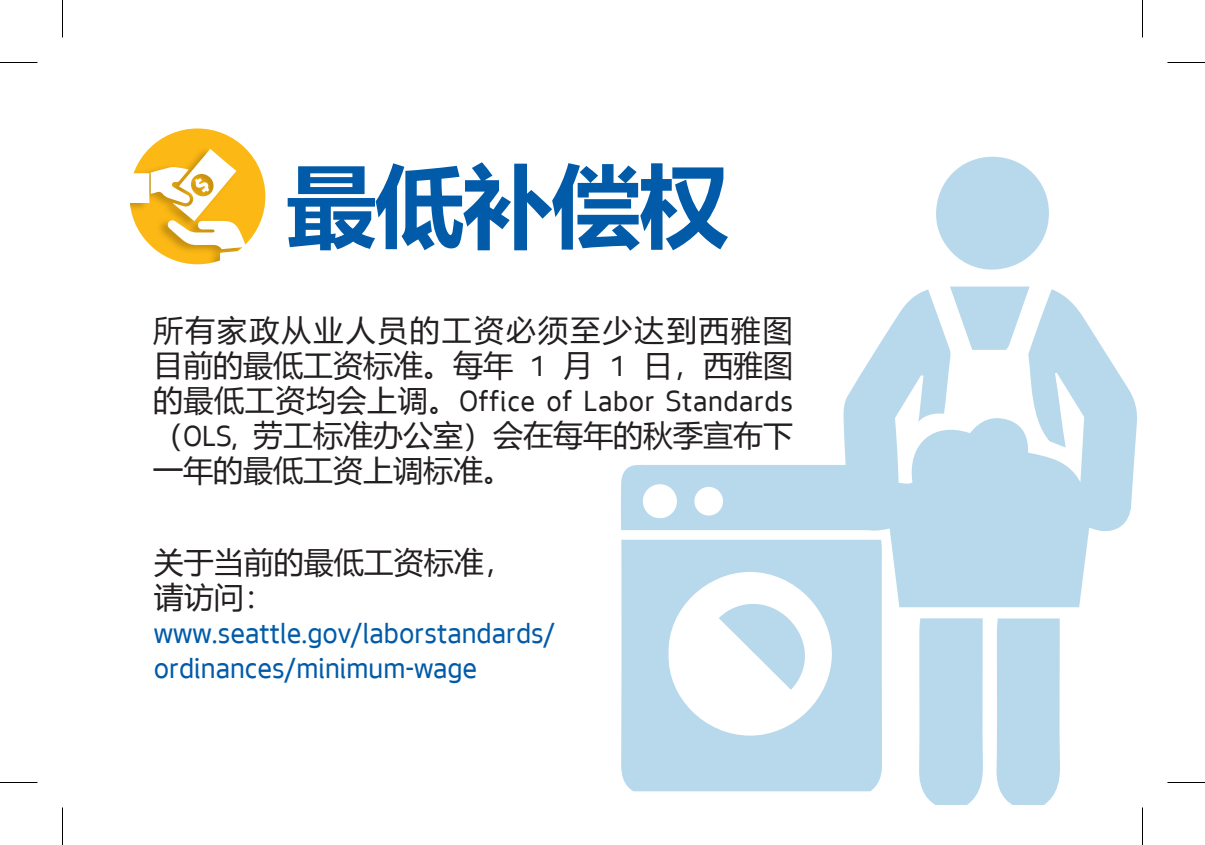
<style>
.page{position:relative;width:1205px;height:845px;background:#fff}
.page>*{position:absolute;margin:0;border:0;box-sizing:border-box;transform-origin:0 0}
.t1{font:700 90px "Microsoft Ya Hei UI";letter-spacing:-.02em;color:#015ba9}
.t2{font:30px/35px "Seattle Text";color:#015ba9}
.t3{font:30px/35px "Microsoft Ya Hei UI";color:#231f20}
.t4{font:30px/35px "Microsoft Ya Hei UI";letter-spacing:.07em;color:#231f20}
.t5{font:30px "Seattle Text";letter-spacing:.02em;color:#231f20}
.s1{font-family:"Seattle Text"}
.s2{font-family:"Microsoft Ya Hei UI"}
</style>
<div class="page">
<div style="left:129px;top:128px;width:137px;height:137px;background:#fcb814;border-radius:50%"></div>
<svg style="left:131px;top:149px;width:118px;height:114px"></svg>
<svg style="left:621px;top:540px;width:261px;height:251px;fill:#b8d9ec"></svg>
<svg style="left:621px;top:465px;width:222px;height:65px;background:#bfddee"></svg>
<div style="left:919px;top:618px;width:64px;height:187px;background:#b8d9ec"></div>
<div style="left:996px;top:619px;width:64px;height:186px;background:#b8d9ec"></div>
<svg style="left:843px;top:289px;width:294px;height:318px;fill:#b8d9ec"></svg>
<svg style="left:950px;top:287px;width:80px;height:63px"></svg>
<div style="left:936px;top:157px;width:113px;height:113px;background:#b8d9ec;border-radius:50%"></div>
<svg style="left:719px;top:599px;width:91px;height:91px"></svg>
<hr style="left:0;top:62px;width:38px;height:1px;background:#000">
<hr style="left:1168px;top:62px;width:37px;height:1px;background:#000">
<hr style="left:0;top:782px;width:38px;height:1px;background:#000">
<hr style="left:1168px;top:782px;width:37px;height:1px;background:#000">
<hr style="left:62px;top:0;width:1px;height:38px;background:#000">
<hr style="left:62px;top:808px;width:1px;height:37px;background:#000">
<hr style="left:1142px;top:0;width:1px;height:38px;background:#000">
<hr style="left:1142px;top:808px;width:1px;height:37px;background:#000">
<h1 class="t1" style="left:286px;top:143px;width:444px">最低补偿权</h1>
<p class="t4" style="left:153px;top:312px;width:642px">所有家政从业人员的工资必须至少达到西雅图目前的最低工资标准。每年 <span class="s1">1</span> 月 <span class="s1">1</span> 日，西雅图</p>
<p class="t5" style="left:153px;top:382px;width:642px"><span class="s2">的最低工资均会上调。</span>Office of Labor Standards</p>
<p class="t3" style="left:153px;top:417px;width:642px">（<span class="s1">OLS,</span> 劳工标准办公室）会在每年的秋季宣布下一年的最低工资上调标准。</p>
<p class="t3" style="left:154px;top:544px;width:361px">关于当前的最低工资标准，请访问：</p>
<p class="t2" style="left:154px;top:615px;width:403px">www.seattle.gov/laborstandards/ ordinances/minimum-wage</p>
</div>
